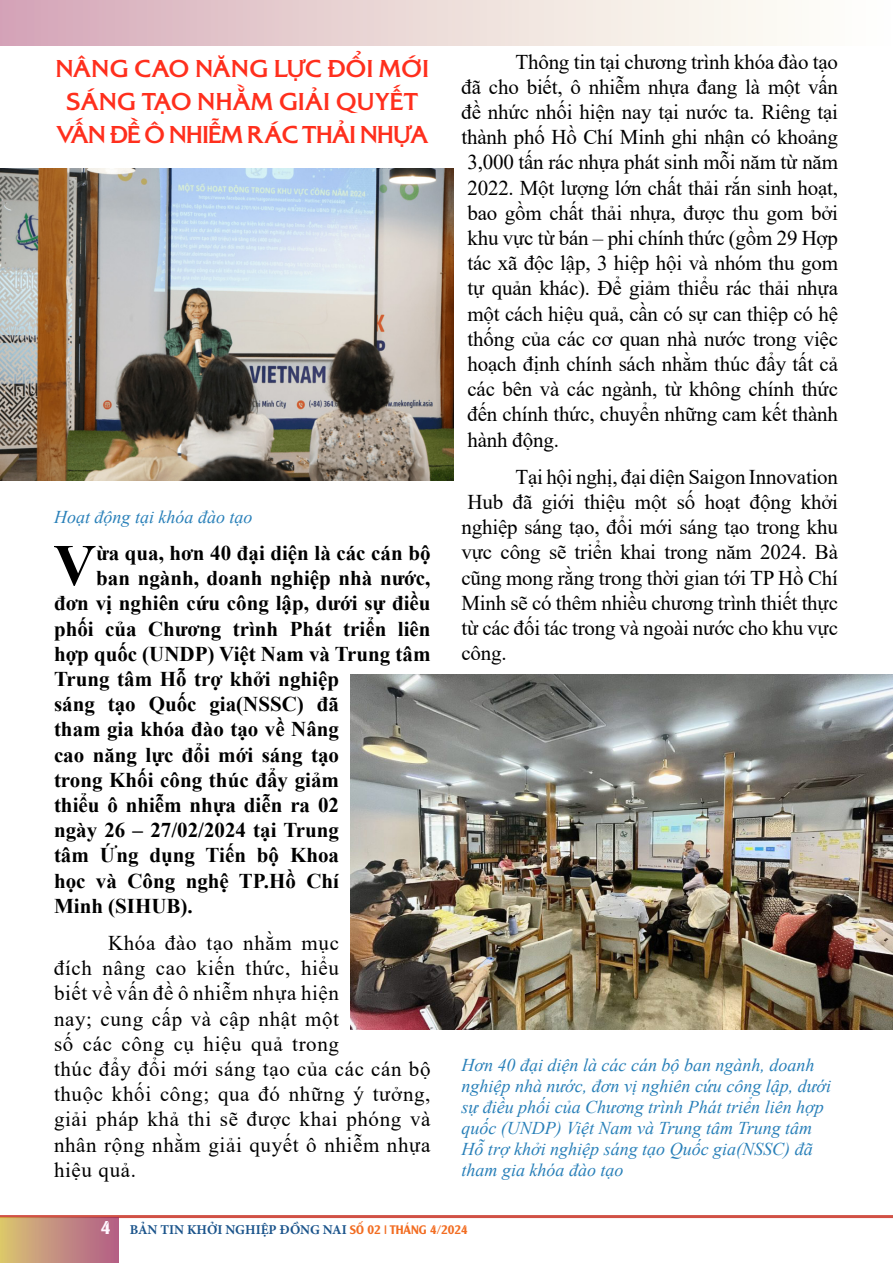
<style>
.page{position:relative;width:893px;height:1263px;background:#fff}
.page>*{position:absolute;margin:0;border:0;box-sizing:border-box;transform-origin:0 0}
.t1{font:700 59.1px "Times New Roman";color:#000}
.t2{font:700 25.5px/33px "VL Alexon";letter-spacing:.015em;color:#ff2f1d;text-align:center}
.t3{font:21px/25.2px "Times New Roman";letter-spacing:.03em;color:#000;text-align:justify}
.t4{font:700 21px "Times New Roman";color:#000}
.t5{font:italic 18px/21px "Times New Roman";color:#2980b9}
.t6{font:700 13.5px "Minion Pro";color:#1b548b}
.s1{font-family:"UTM Alexander";font-weight:400;font-size:18px;color:#fff6ff}
.s2{font-family:"UTM Alexander";font-weight:400;font-size:12px;color:#f26d22}
</style>
<div class="page">
<div style="left:0;top:0;width:892px;height:46px;background:linear-gradient(to right,#d6abb8,#fffffd)"></div>
<hr style="left:0;top:1215px;width:893px;height:3px;background:#d15145">
<div style="left:0;top:1217px;width:118px;height:46px;background:linear-gradient(to right,#d9c373,#b25d89)"></div>
<img style="left:351px;top:674px;width:542px;height:355px">
<img style="left:0;top:168px;width:454px;height:312px">
<p class="t2" style="left:56px;top:51px;width:374px">NÂNG CAO NĂNG LỰC ĐỔI MỚI<br>SÁNG TẠO NHẰM GIẢI QUYẾT<br>VẤN ĐỀ Ô NHIỄM RÁC THẢI NHỰA</p>
<p class="t5" style="left:54px;top:506px;width:200px">Hoạt động tại khóa đào tạo</p>
<p class="t1" style="left:54px;top:523px;width:44px">V</p>
<p class="t4" style="left:96px;top:538px;width:336px">ừa qua, hơn 40 đại diện là các cán bộ</p>
<p class="t4" style="left:96px;top:563px;width:336px">ban ngành, doanh nghiệp nhà nước,</p>
<p class="t4" style="left:54px;top:588px;width:378px">đơn vị nghiên cứu công lập, dưới sự điều</p>
<p class="t4" style="left:54px;top:613px;width:378px">phối của Chương trình Phát triển liên</p>
<p class="t4" style="left:54px;top:638px;width:378px">hợp quốc (UNDP) Việt Nam và Trung tâm</p>
<p class="t4" style="left:54px;top:664px;width:286px">Trung tâm Hỗ trợ khởi nghiệp</p>
<p class="t4" style="left:54px;top:689px;width:286px">sáng tạo Quốc gia(NSSC) đã</p>
<p class="t4" style="left:54px;top:714px;width:286px">tham gia khóa đào tạo về Nâng</p>
<p class="t4" style="left:54px;top:739px;width:287px">cao năng lực đổi mới sáng tạo</p>
<p class="t4" style="left:54px;top:764px;width:287px">trong Khối công thúc đẩy giảm</p>
<p class="t4" style="left:54px;top:790px;width:286px">thiểu ô nhiễm nhựa diễn ra 02</p>
<p class="t4" style="left:54px;top:815px;width:286px">ngày 26 – 27/02/2024 tại Trung</p>
<p class="t4" style="left:54px;top:840px;width:287px">tâm Ứng dụng Tiến bộ Khoa</p>
<p class="t4" style="left:54px;top:865px;width:286px">học và Công nghệ TP.Hồ Chí</p>
<p class="t4" style="left:54px;top:890px;width:140px">Minh (SIHUB).</p>
<p class="t3" style="left:54px;top:930px;width:378px;text-align:left;text-indent:54px">Khóa đào tạo nhằm mục<br>đích nâng cao kiến thức, hiểu<br>biết về vấn đề ô nhiễm nhựa hiện<br>nay; cung cấp và cập nhật một<br>số các công cụ hiệu quả trong<br>thúc đẩy đổi mới sáng tạo của các cán bộ thuộc khối công; qua đó những ý tưởng, giải pháp khả thi sẽ được khai phóng và nhân rộng nhằm giải quyết ô nhiễm nhựa hiệu quả.</p>
<p class="t3" style="left:461px;top:48px;width:378px;text-indent:54px">Thông tin tại chương trình khóa đào tạo đã cho biết, ô nhiễm nhựa đang là một vấn đề nhức nhối hiện nay tại nước ta. Riêng tại thành phố Hồ Chí Minh ghi nhận có khoảng 3,000 tấn rác nhựa phát sinh mỗi năm từ năm 2022. Một lượng lớn chất thải rắn sinh hoạt, bao gồm chất thải nhựa, được thu gom bởi khu vực từ bán – phi chính thức (gồm 29 Hợp tác xã độc lập, 3 hiệp hội và nhóm thu gom tự quản khác). Để giảm thiểu rác thải nhựa một cách hiệu quả, cần có sự can thiệp có hệ thống của các cơ quan nhà nước trong việc hoạch định chính sách nhằm thúc đẩy tất cả các bên và các ngành, từ không chính thức đến chính thức, chuyển những cam kết thành hành động.</p>
<p class="t3" style="left:461px;top:463px;width:378px;text-indent:54px">Tại hội nghị, đại diện Saigon Innovation Hub đã giới thiệu một số hoạt động khởi nghiệp sáng tạo, đổi mới sáng tạo trong khu vực công sẽ triển khai trong năm 2024. Bà cũng mong rằng trong thời gian tới TP Hồ Chí Minh sẽ có thêm nhiều chương trình thiết thực từ các đối tác trong và ngoài nước cho khu vực công.</p>
<p class="t5" style="left:461px;top:1054px;width:371px">Hơn 40 đại diện là các cán bộ ban ngành, doanh nghiệp nhà nước, đơn vị nghiên cứu công lập, dưới sự điều phối của Chương trình Phát triển liên hợp quốc (UNDP) Việt Nam và Trung tâm Trung tâm Hỗ trợ khởi nghiệp sáng tạo Quốc gia(NSSC) đã tham gia khóa đào tạo</p>
<p class="t6" style="left:101px;top:1220px;width:369px"><span class="s1">4</span> BẢN TIN KHỞI NGHIỆP ĐỒNG NAI <span class="s2">SỐ 02 | THÁNG 4/2024</span></p>
</div>
